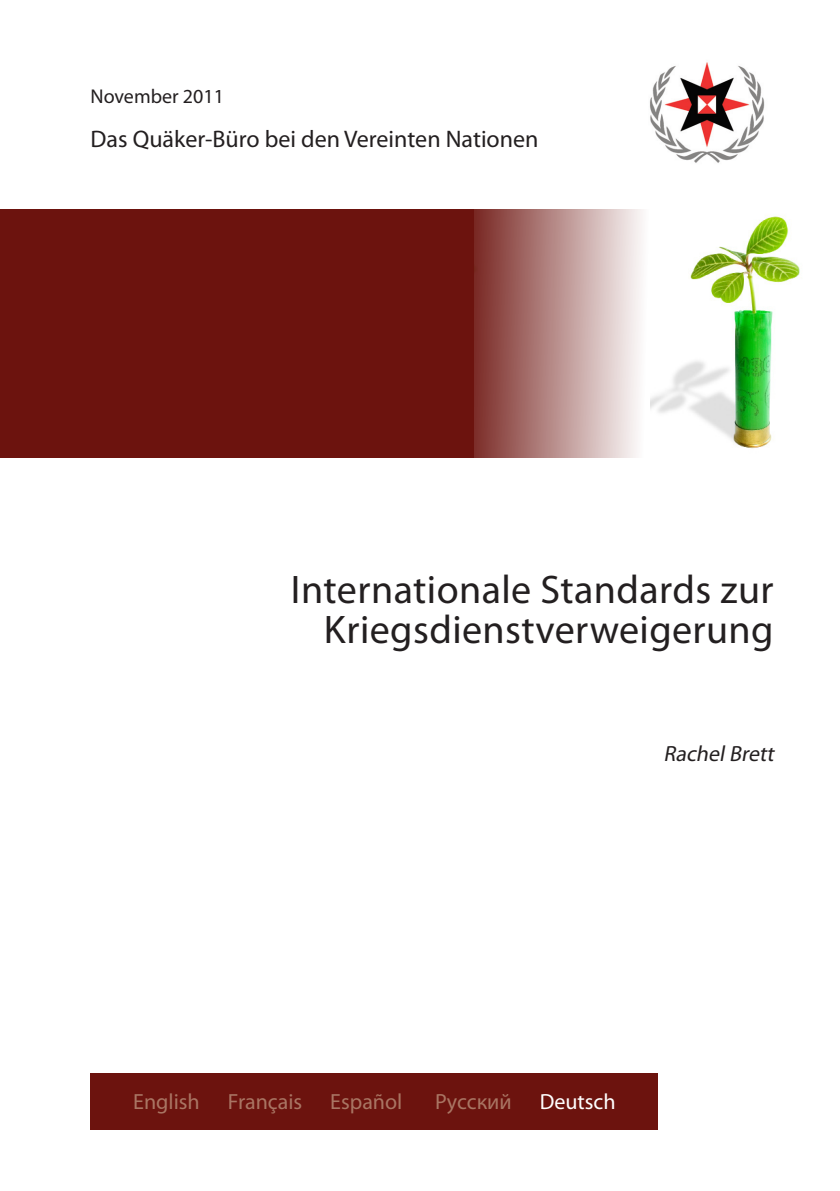
<style>
.page{position:relative;width:840px;height:1191px;background:#fff}
.page>*{position:absolute;margin:0;border:0;box-sizing:border-box;transform-origin:0 0}
.t1{font:40px/40px "Myriad Pro";letter-spacing:.01em;color:#231f20;text-align:right}
.t2{font:24px "Myriad Pro";color:#231f20}
.t3{font:22px "Myriad Pro";color:#a97563}
.t4{font:italic 22px "Myriad Pro";color:#231f20}
.t5{font:22px "Myriad Pro";color:#fff}
.t6{font:20px "Myriad Pro";color:#231f20}
</style>
<div class="page">
<div style="left:0;top:210px;width:839px;height:248px;background:#6c130e"></div>
<img style="left:474px;top:209px;width:176px;height:249px">
<img style="left:650px;top:210px;width:189px;height:248px">
<img style="left:650px;top:62px;width:115px;height:101px">
<div style="left:90px;top:1072px;width:568px;height:57px;background:#6c130e"></div>
<p class="t6" style="left:90px;top:84px;width:135px">November 2011</p>
<p class="t2" style="left:90px;top:124px;width:449px">Das Quäker-Büro bei den Vereinten Nationen</p>
<p class="t1" style="left:290px;top:569px;width:484px">Internationale Standards zur<br>Kriegsdienstverweigerung</p>
<p class="t4" style="left:663px;top:740px;width:116px">RachelBrett</p>
<p class="t3" style="left:133px;top:1088px;width:68px">English</p>
<p class="t3" style="left:228px;top:1088px;width:76px">Français</p>
<p class="t3" style="left:330px;top:1088px;width:74px">Español</p>
<p class="t3" style="left:435px;top:1088px;width:78px">Русский</p>
<p class="t5" style="left:539px;top:1088px;width:77px">Deutsch</p>
</div>
